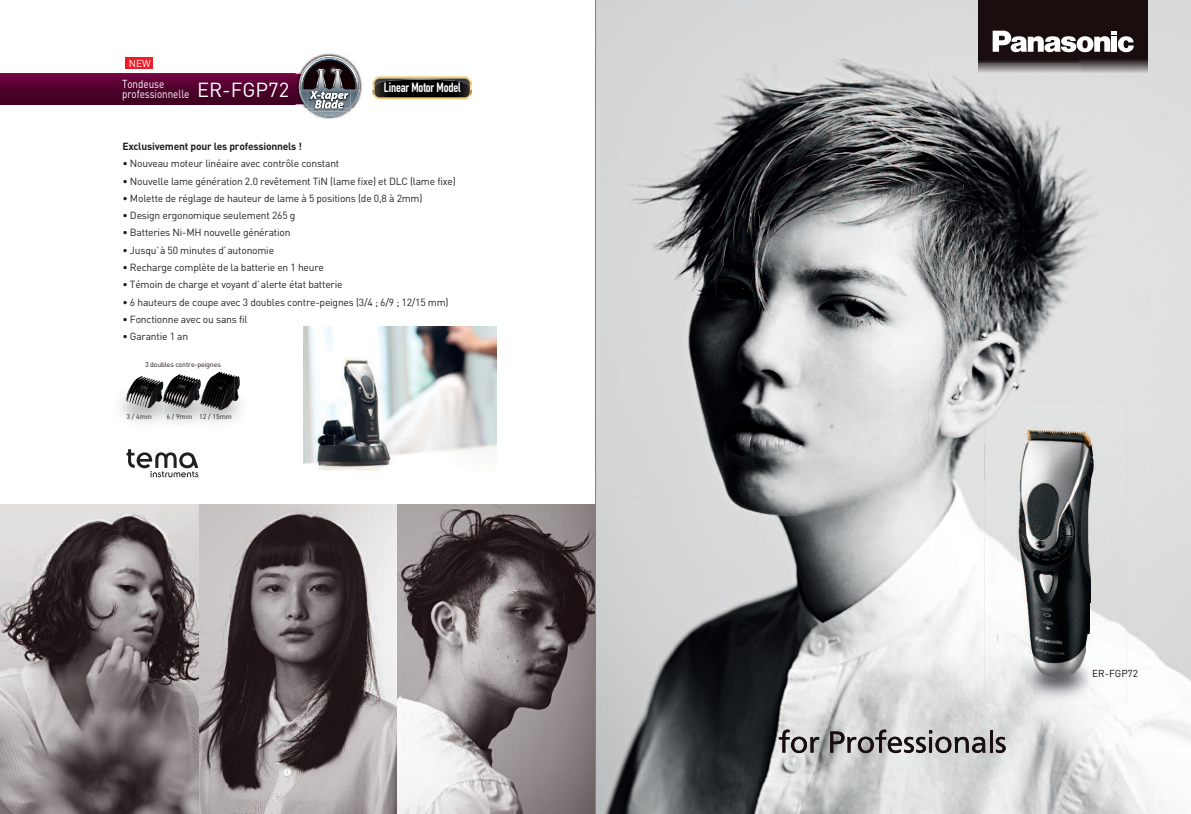
<style>
.page{position:relative;width:1191px;height:814px;background:#fff}
.page>*{position:absolute;margin:0;border:0;box-sizing:border-box;transform-origin:0 0}
.t1{font:20.1px "DIN";color:#fff}
.t2{font:700 13.2px "DIN Condensed";letter-spacing:-.01em;color:#fff}
.t3{font:11.5px/10px "DIN";letter-spacing:-.005em;color:#fff;scale:.86 1}
.t4{font:10.3px "DIN";letter-spacing:-.02em;color:#231f20}
.t5{font:700 10.3px "DIN";letter-spacing:-.02em;color:#231f20}
.t6{font:10.1px "DIN";color:#fff}
.t7{font:10px "DIN";color:#190d0e}
.t8{font:7px "DIN";letter-spacing:-.02em;color:#190d0e}
.t9{font:7px "DIN";color:#1d1313}
.t10{font:7px "DIN";color:#1b1011}
.s1{color:#1d1313}
.s2{color:#1d1213}
.s3{color:#1e1415}
.s4{color:#1c1212}
.s5{color:#1d1415}
</style>
<div class="page">
<img style="left:0;top:504px;width:397px;height:310px">
<svg style="left:397px;top:504px;width:198px;height:310px;background:#888081"></svg>
<img style="left:596px;top:0;width:595px;height:814px">
<img style="left:304px;top:327px;width:192px;height:143px">
<div style="left:0;top:74px;width:295px;height:30px;background:linear-gradient(to bottom,#6d033e,#3b0020)"></div>
<img style="left:997px;top:636px;width:119px;height:86px">
<img style="left:984px;top:403px;width:106px;height:233px">
<img style="left:1090px;top:403px;width:36px;height:300px">
<img style="left:984px;top:636px;width:14px;height:67px">
<img style="left:120px;top:395px;width:7px;height:25px">
<img style="left:127px;top:381px;width:114px;height:42px">
<img style="left:127px;top:376px;width:33px;height:32px">
<img style="left:127px;top:413px;width:24px;height:6px">
<img style="left:234px;top:375px;width:6px;height:26px">
<img style="left:198px;top:381px;width:36px;height:42px">
<img style="left:198px;top:379px;width:3px;height:21px">
<img style="left:204px;top:371px;width:30px;height:20px">
<img style="left:200px;top:391px;width:34px;height:19px">
<img style="left:200px;top:413px;width:31px;height:6px">
<img style="left:163px;top:408px;width:35px;height:15px">
<img style="left:163px;top:374px;width:35px;height:34px">
<img style="left:167px;top:413px;width:25px;height:6px">
<img style="left:318px;top:117px;width:23px;height:2px">
<img style="left:295px;top:53px;width:67px;height:52px">
<img style="left:295px;top:74px;width:4px;height:30px">
<svg style="left:299px;top:56px;width:61px;height:61px"></svg>
<div style="left:126px;top:58px;width:27px;height:11px;background:#ee1c27"></div>
<svg style="left:372px;top:76px;width:100px;height:23px;background:#534b37"></svg>
<img style="left:374px;top:79px;width:96px;height:7px">
<svg style="left:779px;top:729px;width:40px;height:24px"></svg>
<svg style="left:830px;top:729px;width:155px;height:24px;background:#979494"></svg>
<hr style="left:989px;top:729px;width:3px;height:23px;background:#190d0e">
<svg style="left:996px;top:736px;width:9px;height:17px"></svg>
<svg style="left:126px;top:449px;width:72px;height:28px"></svg>
<hr style="left:595px;top:0;width:1px;height:814px;background:#7e8183">
<img style="left:1012px;top:94px;width:135px;height:1px">
<img style="left:978px;top:2px;width:169px;height:92px">
<svg style="left:992px;top:31px;width:141px;height:21px"></svg>
<hr style="left:978px;top:0;width:169px;height:2px;background:#190d0e">
<p class="t6" style="left:129px;top:58px;width:23px">NEW</p>
<p class="t3" style="left:122px;top:79px;width:80px">Tondeuse professionnelle</p>
<p class="t2" style="left:384px;top:80px;width:78px">Linear Motor Model</p>
<h1 class="t1" style="left:197px;top:78px;width:94px">ER-FGP72</h1>
<p class="t5" style="left:122px;top:140px;width:181px">Exclusivement pour les professionnels !</p>
<p class="t4" style="left:122px;top:158px;width:218px">• Nouveau moteur linéaire avec contrôle constant</p>
<p class="t4" style="left:122px;top:175px;width:335px">• Nouvelle lame génération 2.0 revêtement TiN (lame fixe) et DLC (lame fixe)</p>
<p class="t4" style="left:122px;top:192px;width:302px">• Molette de réglage de hauteur de lame à 5 positions (de 0,8 à 2mm)</p>
<p class="t4" style="left:122px;top:209px;width:175px">• Design ergonomique seulement 265 g</p>
<p class="t4" style="left:122px;top:227px;width:170px">• Batteries Ni-MH nouvelle génération</p>
<p class="t4" style="left:122px;top:244px;width:153px">• Jusqu’à 50 minutes d’autonomie</p>
<p class="t4" style="left:122px;top:261px;width:203px">• Recharge complète de la batterie en 1 heure</p>
<p class="t4" style="left:122px;top:279px;width:222px">• Témoin de charge et voyant d’alerte état batterie</p>
<p class="t4" style="left:122px;top:296px;width:328px">• 6 hauteurs de coupe avec 3 doubles contre-peignes (3/4 ; 6/9 ; 12/15 mm)</p>
<p class="t4" style="left:122px;top:313px;width:127px">• Fonctionne avec ou sans fil</p>
<p class="t4" style="left:122px;top:330px;width:67px">• Garantie 1 an</p>
<p class="t8" style="left:145px;top:360px;width:77px">3 doubles contre-peignes</p>
<p class="t10" style="left:126px;top:412px;width:27px">3 / <span class="s1">4m</span><span class="s2">m</span></p>
<p class="t9" style="left:167px;top:412px;width:27px">6 / <span class="s3">9</span>mm</p>
<p class="t9" style="left:199px;top:412px;width:34px"><span class="s4">12</span> / 1<span class="s5">5</span>mm</p>
<p class="t7" style="left:1092px;top:668px;width:47px">ER-FGP72</p>
</div>
